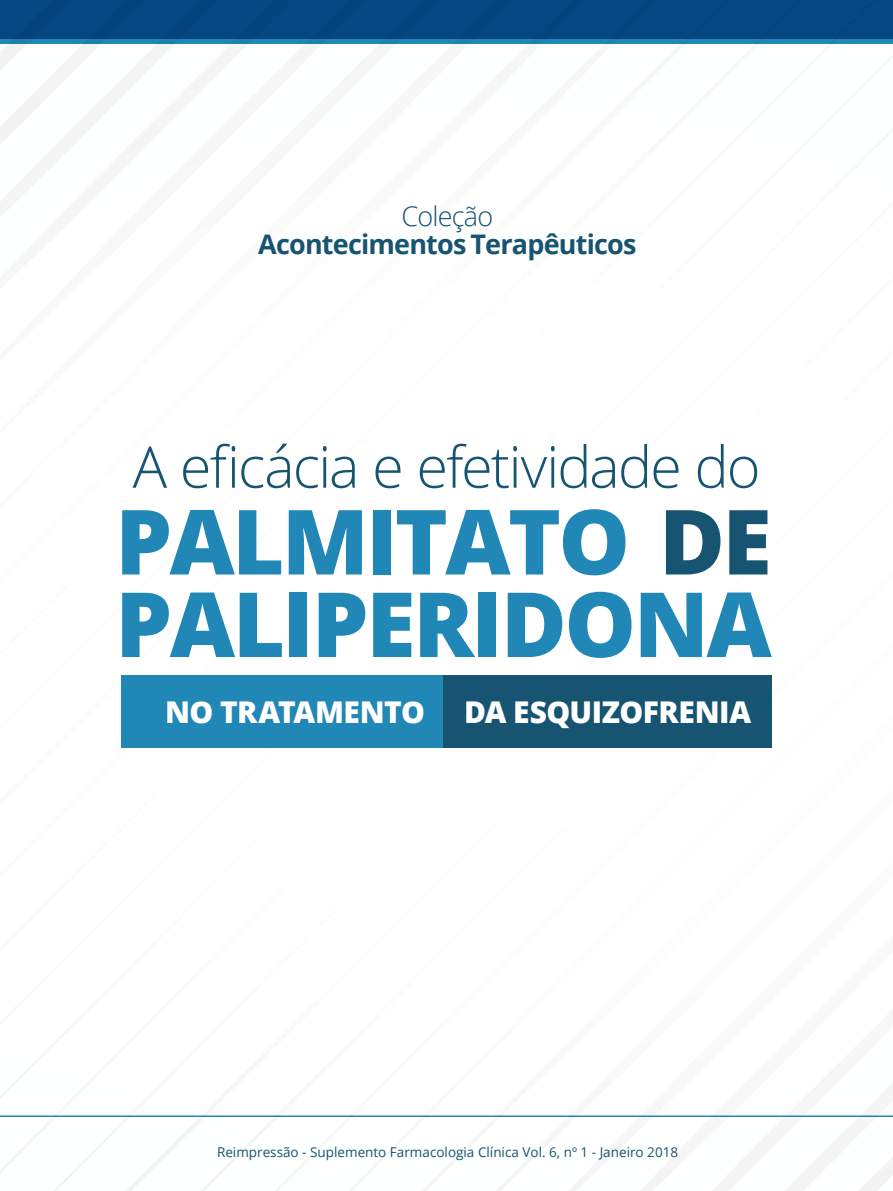
<style>
.page{position:relative;width:893px;height:1191px;background:#fff}
.page>*{position:absolute;margin:0;border:0;box-sizing:border-box;transform-origin:0 0}
.t1{font:800 90px/82.5px "Open Sans";letter-spacing:-.025em;color:#2187b6}
.t2{font:300 57.6px "Open Sans";letter-spacing:-.035em;color:#165471}
.t3{font:800 30px "Open Sans";letter-spacing:-.02em;color:#fff}
.t4{font:700 27px "Open Sans";letter-spacing:-.03em;color:#165471}
.t5{font:300 27px "Open Sans";letter-spacing:-.03em;color:#165471}
.t6{font:13.5px "Open Sans";color:#165471}
.s1{color:#165471}
</style>
<div class="page">
<img style="left:0;top:43px;width:893px;height:1072px">
<svg style="left:0;top:1115px;width:893px;height:76px"></svg>
<div style="left:121px;top:675px;width:322px;height:72px;background:#2187b6"></div>
<div style="left:443px;top:675px;width:329px;height:72px;background:#165471"></div>
<svg style="left:0;top:38px;width:893px;height:5px;fill:#2087b6"></svg>
<div style="left:0;top:0;width:893px;height:38px;background:#044781"></div>
<h3 class="t5" style="left:402px;top:198px;width:93px">Coleção</h3>
<h3 class="t4" style="left:258px;top:225px;width:380px">Acontecimentos Terapêuticos</h3>
<h2 class="t2" style="left:133px;top:427px;width:629px">A eficácia e efetividade do</h2>
<h1 class="t1" style="left:115px;top:496px;width:658px">PALMITATO <span class="s1">DE<br></span>PALIPERIDONA</h1>
<h3 class="t3" style="left:165px;top:689px;width:261px">NO TRATAMENTO</h3>
<h3 class="t3" style="left:464px;top:689px;width:288px">DA ESQUIZOFRENIA</h3>
<p class="t6" style="left:217px;top:1143px;width:463px">Reimpressão - Suplemento Farmacologia Clínica Vol. 6, nº 1 - Janeiro 2018</p>
</div>
